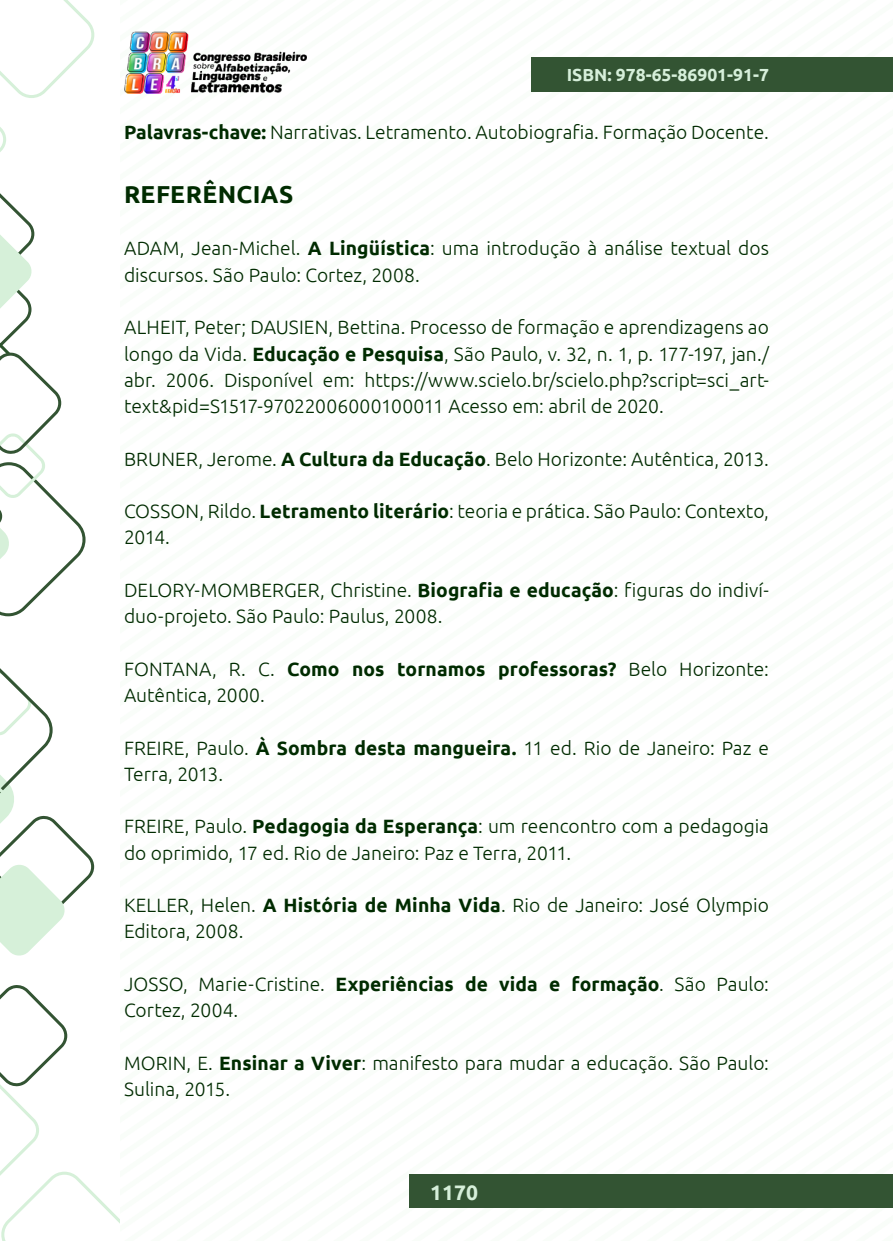
<style>
.page{position:relative;width:893px;height:1241px;background:#fff}
.page>*{position:absolute;margin:0;border:0;box-sizing:border-box;transform-origin:0 0}
._9_SUBTÍTULO{font:700 24.5px "Ubuntu";letter-spacing:.015em;color:#002b00}
.t1{font:700 21px "Ubuntu";color:#d6efda}
._16_REFERENCIAS{font:300 19.25px/26.2px "Ubuntu";color:#002b00}
._4_RESUMO{font:300 19.25px "Ubuntu";color:#002b00}
.t2{font:700 17.5px "Ubuntu";color:#d6efda}
.s1{font-weight:700}
</style>
<div class="page">
<img style="left:124px;top:31px;width:182px;height:62px">
<div style="left:532px;top:57px;width:361px;height:35px;background:#335433"></div>
<div style="left:410px;top:1174px;width:483px;height:33px;background:#335433"></div>
<svg style="left:0;top:985px;width:119px;height:255px"></svg>
<svg style="left:0;top:0;width:94px;height:616px"></svg>
<svg style="left:0;top:668px;width:94px;height:288px"></svg>
<p class="t2" style="left:567px;top:64px;width:204px">ISBN: 978-65-86901-91-7</p>
<p class="_4_RESUMO" style="left:124px;top:121px;width:646px"><span class="s1">Palavras-chave:</span> Narrativas. Letramento. Autobiografia. Formação Docente.</p>
<p class="_9_SUBTÍTULO" style="left:124px;top:179px;width:171px">REFERÊNCIAS</p>
<p class="_16_REFERENCIAS" style="left:124px;top:235px;width:646px">ADAM, Jean-Michel. <span class="s1">A Lingüística</span>: uma introdução à análise textual dos discursos. São Paulo: Cortez, 2008.</p>
<p class="_16_REFERENCIAS" style="left:124px;top:314px;width:646px;text-align:justify">ALHEIT, Peter; DAUSIEN, Bettina. Processo de formação e aprendizagens ao longo da Vida. <span class="s1">Educação e Pesquisa</span>, São Paulo, v. 32, n. 1, p. 177-197, jan./ abr. 2006. Disponível em: https://www.scielo.br/scielo.php?script=sci_art&shy;text&amp;pid=S1517-97022006000100011 Acesso em: abril de 2020.</p>
<p class="_16_REFERENCIAS" style="left:124px;top:445px;width:646px">BRUNER, Jerome. <span class="s1">A Cultura da Educação</span>. Belo Horizonte: Autêntica, 2013.</p>
<p class="_16_REFERENCIAS" style="left:124px;top:497px;width:646px">COSSON, Rildo. <span class="s1">Letramento literário</span>: teoria e prática. São Paulo: Contexto,<br>2014.</p>
<p class="_16_REFERENCIAS" style="left:124px;top:576px;width:646px">DELORY-MOMBERGER, Christine. <span class="s1">Biografia e educação</span>: figuras do indiví&shy;duo-projeto. São Paulo: Paulus, 2008.</p>
<p class="_16_REFERENCIAS" style="left:124px;top:655px;width:646px">FONTANA, R. C. <span class="s1">Como nos tornamos professoras?</span> Belo Horizonte:<br>Autêntica, 2000.</p>
<p class="_16_REFERENCIAS" style="left:124px;top:734px;width:646px">FREIRE, Paulo. <span class="s1">À Sombra desta mangueira.</span> 11 ed. Rio de Janeiro: Paz e<br>Terra, 2013.</p>
<p class="_16_REFERENCIAS" style="left:124px;top:812px;width:646px">FREIRE, Paulo. <span class="s1">Pedagogia da Esperança</span>: um reencontro com a pedagogia do oprimido, 17 ed. Rio de Janeiro: Paz e Terra, 2011.</p>
<p class="_16_REFERENCIAS" style="left:124px;top:891px;width:646px">KELLER, Helen. <span class="s1">A História de Minha Vida</span>. Rio de Janeiro: José Olympio<br>Editora, 2008.</p>
<p class="_16_REFERENCIAS" style="left:124px;top:970px;width:646px">JOSSO, Marie-Cristine. <span class="s1">Experiências de vida e formação</span>. São Paulo:<br>Cortez, 2004.</p>
<p class="_16_REFERENCIAS" style="left:124px;top:1049px;width:646px">MORIN, E. <span class="s1">Ensinar a Viver</span>: manifesto para mudar a educação. São Paulo:<br>Sulina, 2015.</p>
<p class="t1" style="left:430px;top:1178px;width:49px">1170</p>
</div>
